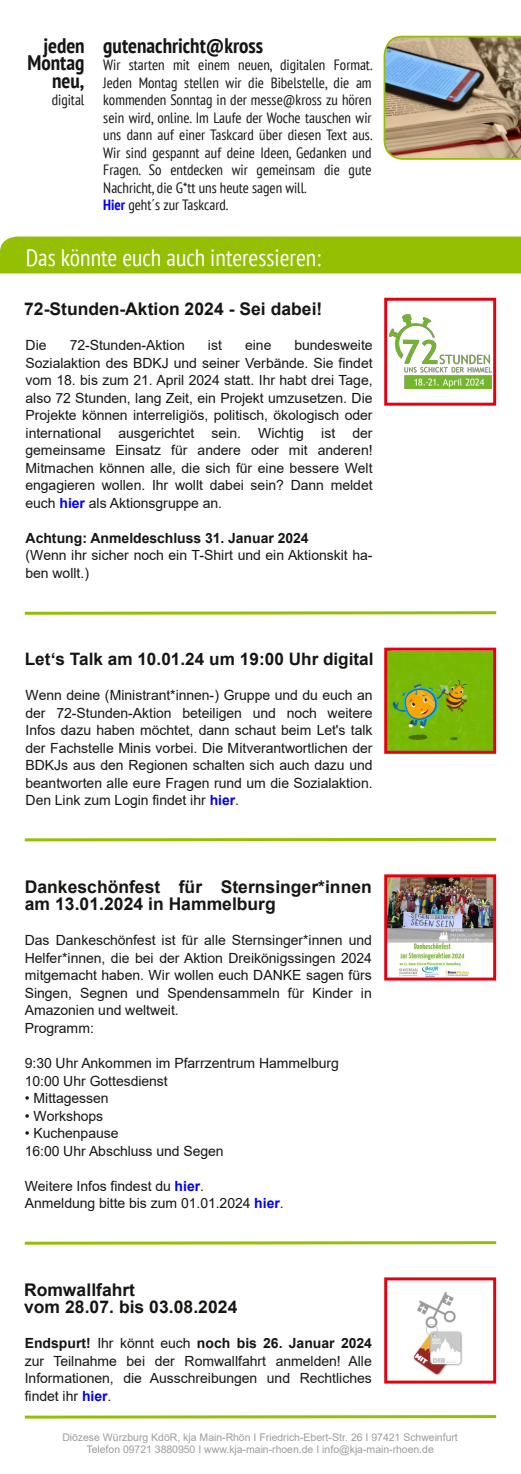
<style>
.page{position:relative;width:521px;height:1474px;background:#fff}
.page>*{position:absolute;margin:0;border:0;box-sizing:border-box;transform-origin:0 0}
.t1{font:condensed 23.8px "PT Sans";color:#fff}
.t2{font:700 condensed 21px/17.5px "PT Sans";color:#171513;text-align:right}
.t3{font:700 17.5px/17.5px "Arial";letter-spacing:.005em;color:#171513}
.t4{font:700 17.15px "Arial";letter-spacing:.005em;color:#171513}
.t5{font:condensed 14.88px/17.5px "PT Sans";color:#171513}
.t6{font:14px/17.5px "Arial";letter-spacing:-.005em;color:#171513}
.t7{font:700 14px "Arial";color:#171513}
.t8{font:10.5px/12.2px "Arial";letter-spacing:-.005em;color:#9b9d9f;text-align:center}
.s1{font-weight:700;color:#00f}
.s2{font-weight:700}
</style>
<div class="page">
<img style="left:389px;top:315px;width:103px;height:73px">
<div style="left:384px;top:298px;width:112px;height:107px;border:3px solid #e30011"></div>
<img style="left:383px;top:35px;width:138px;height:125px">
<img style="left:413px;top:1292px;width:50px;height:84px">
<div style="left:384px;top:1277px;width:112px;height:106px;border:3px solid #e30011"></div>
<hr style="left:25px;top:1241px;width:471px;height:3px;background:#94bf03">
<hr style="left:25px;top:611px;width:471px;height:3px;background:#94bf03">
<img style="left:388px;top:878px;width:104px;height:98px">
<div style="left:384px;top:874px;width:112px;height:106px;border:3px solid #e30011"></div>
<img style="left:388px;top:651px;width:104px;height:98px">
<div style="left:384px;top:647px;width:112px;height:106px;border:3px solid #e30011"></div>
<svg style="left:25px;top:1415px;width:471px;height:3px"></svg>
<div style="left:0;top:236px;width:521px;height:37px;background:#94bf03"></div>
<svg style="left:25px;top:837px;width:471px;height:4px;fill:#94bf04"></svg>
<h2 class="t2" style="left:43px;top:36px;width:43px">jeden</h2>
<h2 class="t2" style="left:28px;top:53px;width:58px">Montag neu,</h2>
<p class="t5" style="left:52px;top:91px;width:34px">digital</p>
<h2 class="t2" style="left:103px;top:36px;width:161px">gutenachricht@kross</h2>
<p class="t5" style="left:103px;top:56px;width:271px">Wir starten mit einem neuen, digitalen Format.<br>Jeden Montag stellen wir die Bibelstelle, die am kommenden Sonntag in der messe@kross zu hören sein wird, online. Im Laufe der Woche tauschen wir uns dann auf einer Taskcard über diesen Text aus.<br>Wir sind gespannt auf deine Ideen, Gedanken und Fragen. So entdecken wir gemeinsam die gute Nachricht, die G*tt uns heute sagen will.<br><span class="s1">Hier</span> geht´s zur Taskcard.</p>
<h1 class="t1" style="left:26px;top:242px;width:297px">Das könnte euch auch interessieren:</h1>
<p class="t3" style="left:24px;top:300px;width:300px">72-Stunden-Aktion 2024 - Sei dabei!</p>
<p class="t6" style="left:26px;top:336px;width:23px">Die</p>
<p class="t6" style="left:70px;top:336px;width:117px">72-Stunden-Aktion</p>
<p class="t6" style="left:208px;top:336px;width:16px">ist</p>
<p class="t6" style="left:245px;top:336px;width:28px">eine</p>
<p class="t6" style="left:26px;top:336px;width:349px;text-align:justify;text-indent:269px">bundesweite Sozialaktion des BDKJ und seiner Verbände. Sie findet vom 18. bis zum 21. April 2024 statt. Ihr habt drei Tage, also 72 Stunden, lang Zeit, ein Projekt umzusetzen. Die Projekte können interreligiös, politisch, ökologisch oder international ausgerichtet sein. Wichtig ist der gemeinsame Einsatz für andere oder mit anderen!<br>Mitmachen können alle, die sich für eine bessere Welt engagieren wollen. Ihr wollt dabei sein? Dann meldet euch <span class="s1">hier</span> als Aktionsgruppe an.</p>
<p class="t7" style="left:26px;top:530px;width:285px">Achtung: Anmeldeschluss 31. Januar 2024</p>
<p class="t6" style="left:26px;top:546px;width:348px">(Wenn ihr sicher noch ein T-Shirt und ein Aktionskit ha&shy;ben wollt.)</p>
<p class="t4" style="left:25px;top:649px;width:350px">Let‘s Talk am 10.01.24 um 19:00 Uhr digital</p>
<p class="t6" style="left:26px;top:686px;width:349px;text-align:justify">Wenn deine (Ministrant*innen-) Gruppe und du euch an der 72-Stunden-Aktion beteiligen und noch weitere Infos dazu haben möchtet, dann schaut beim Let's talk der Fachstelle Minis vorbei. Die Mitverantwortlichen der BDKJs aus den Regionen schalten sich auch dazu und beantworten alle eure Fragen rund um die Sozialaktion.<br>Den Link zum Login findet ihr <span class="s1">hier</span>.</p>
<p class="t3" style="left:25px;top:878px;width:348px">Dankeschönfest für Sternsinger*innen am 13.01.2024 in Hammelburg</p>
<p class="t6" style="left:25px;top:931px;width:349px">Das Dankeschönfest ist für alle Sternsinger*innen und Helfer*innen, die bei der Aktion Dreikönigssingen 2024 mitgemacht haben. Wir wollen euch DANKE sagen fürs Singen, Segnen und Spendensammeln für Kinder in Amazonien und weltweit.<br>Programm:</p>
<p class="t6" style="left:25px;top:1054px;width:316px">9:30 Uhr Ankommen im Pfarrzentrum Hammelburg<br>10:00 Uhr Gottesdienst</p>
<p class="t6" style="left:25px;top:1089px;width:85px">• Mittagessen</p>
<p class="t6" style="left:25px;top:1106px;width:80px">• Workshops</p>
<p class="t6" style="left:25px;top:1124px;width:200px">• Kuchenpause<br>16:00 Uhr Abschluss und Segen</p>
<p class="t6" style="left:25px;top:1176px;width:260px">Weitere Infos findest du <span class="s1">hier</span>.<br>Anmeldung bitte bis zum 01.01.2024 <span class="s1">hier</span>.</p>
<p class="t3" style="left:24px;top:1280px;width:215px">Romwallfahrt<br>vom 28.07. bis 03.08.2024</p>
<p class="t6" style="left:25px;top:1334px;width:349px;text-align:justify"><span class="s2">Endspurt!</span> Ihr könnt euch <span class="s2">noch bis 26. Januar 2024 </span>zur Teilnahme bei der Romwallfahrt anmelden! Alle Informationen, die Ausschreibungen und Rechtliches findet ihr <span class="s1">hier</span>.</p>
<p class="t8" style="left:62px;top:1430px;width:397px">Diözese Würzburg KdöR, kja Main-Rhön I Friedrich-Ebert-Str. 26 I 97421 Schweinfurt<br>Telefon 09721 3880950 I www.kja-main-rhoen.de I info@kja-main-rhoen.de</p>
</div>
